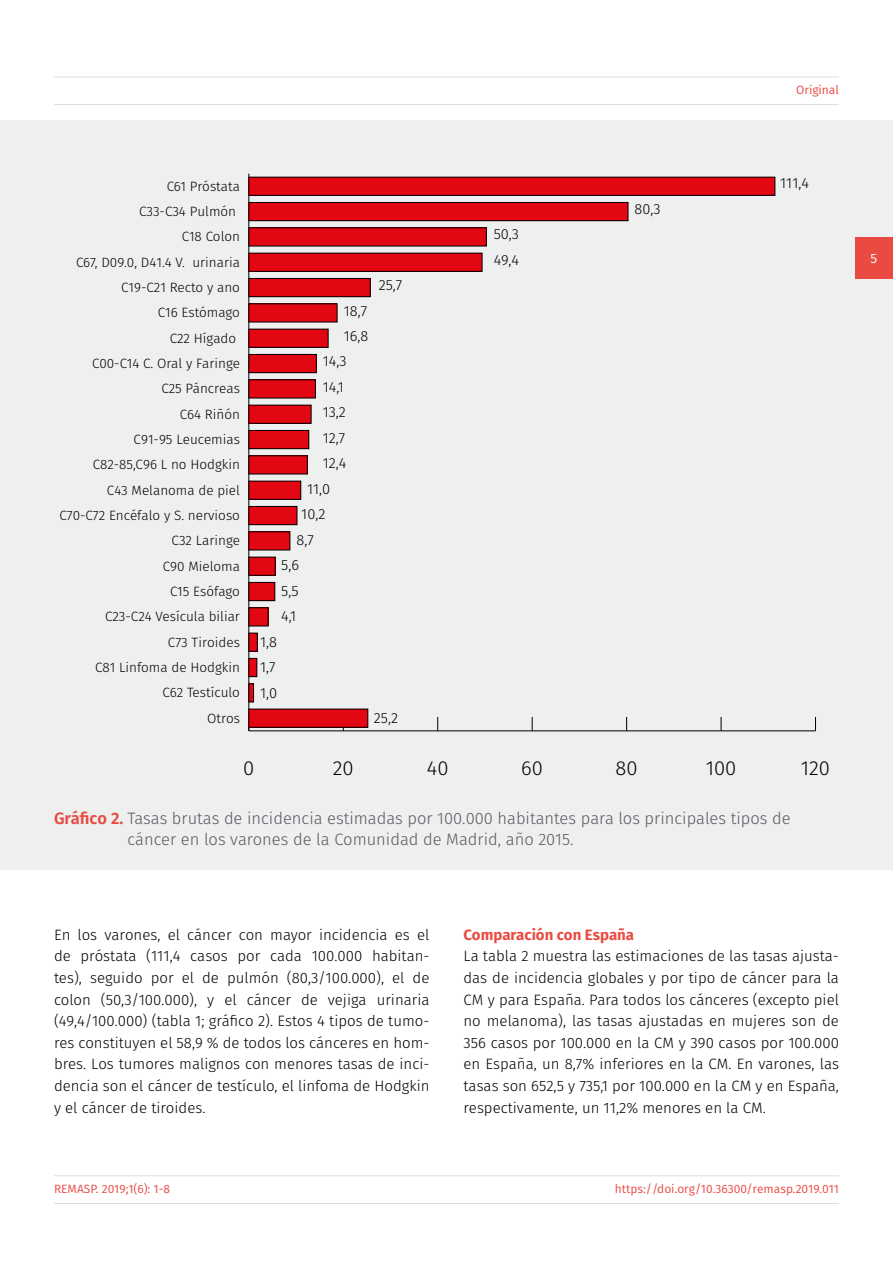
<style>
.page{position:relative;width:893px;height:1263px;background:#fff}
.page>*{position:absolute;margin:0;border:0;box-sizing:border-box;transform-origin:0 0}
.t1{font:300 20.25px "Fira Sans";color:#000}
.t2{font:300 16.5px/21px "Fira Sans";color:#585961}
.t3{font:300 15px/21.6px "Fira Sans";color:#000;text-align:justify}
.t4{font:700 15px "Fira Sans";color:#e94b42}
.t5{font:300 14.55px/25.5px "Fira Sans";color:#000}
.t6{font:300 13.5px "Fira Sans";color:#000}
.t7{font:13.5px "Fira Sans";color:#fff}
.t8{font:12px "Fira Sans";color:#e94b42}
.s1{font-weight:600;color:#e94b42}
</style>
<div class="page">
<hr style="left:54px;top:1175px;width:785px;height:1px;background:#dcdfde">
<hr style="left:54px;top:1203px;width:785px;height:1px;background:#dcdfde">
<hr style="left:54px;top:77px;width:785px;height:1px;background:#dcdfde">
<hr style="left:54px;top:104px;width:785px;height:1px;background:#dcdfde">
<div style="left:0;top:120px;width:893px;height:749px;background:#eeefef"></div>
<hr style="left:249px;top:730px;width:566px;height:1px;background:#000">
<svg style="left:437px;top:717px;width:1px;height:14px"></svg>
<svg style="left:532px;top:717px;width:1px;height:14px"></svg>
<svg style="left:626px;top:717px;width:1px;height:14px"></svg>
<svg style="left:721px;top:717px;width:1px;height:14px"></svg>
<svg style="left:815px;top:717px;width:1px;height:14px"></svg>
<hr style="left:248px;top:174px;width:1px;height:557px;background:#000">
<div style="left:249px;top:177px;width:526px;height:18px;background:#e30613"></div>
<div style="left:248px;top:177px;width:527px;height:19px;border:1px solid #000"></div>
<div style="left:249px;top:202px;width:379px;height:19px;background:#e30613"></div>
<div style="left:248px;top:202px;width:380px;height:19px;border:1px solid #000"></div>
<div style="left:249px;top:228px;width:237px;height:18px;background:#e30613"></div>
<div style="left:249px;top:253px;width:233px;height:18px;background:#e30613"></div>
<div style="left:248px;top:253px;width:234px;height:19px;border:1px solid #000"></div>
<div style="left:249px;top:278px;width:121px;height:19px;background:#e30613"></div>
<div style="left:248px;top:278px;width:123px;height:19px;border:1px solid #000"></div>
<div style="left:249px;top:304px;width:88px;height:18px;background:#e30613"></div>
<div style="left:249px;top:329px;width:79px;height:18px;background:#e30613"></div>
<div style="left:248px;top:329px;width:80px;height:19px;border:1px solid #000"></div>
<div style="left:249px;top:354px;width:67px;height:19px;background:#e30613"></div>
<div style="left:248px;top:354px;width:69px;height:19px;border:1px solid #000"></div>
<div style="left:249px;top:380px;width:66px;height:18px;background:#e30613"></div>
<div style="left:249px;top:405px;width:62px;height:18px;background:#e30613"></div>
<div style="left:248px;top:405px;width:63px;height:19px;border:1px solid #000"></div>
<div style="left:249px;top:430px;width:60px;height:19px;background:#e30613"></div>
<div style="left:248px;top:430px;width:61px;height:19px;border:1px solid #000"></div>
<div style="left:249px;top:456px;width:58px;height:18px;background:#e30613"></div>
<div style="left:249px;top:481px;width:52px;height:18px;background:#e30613"></div>
<div style="left:248px;top:481px;width:53px;height:19px;border:1px solid #000"></div>
<div style="left:249px;top:506px;width:48px;height:19px;background:#e30613"></div>
<div style="left:248px;top:506px;width:49px;height:19px;border:1px solid #000"></div>
<div style="left:249px;top:532px;width:41px;height:18px;background:#e30613"></div>
<div style="left:249px;top:557px;width:26px;height:18px;background:#e30613"></div>
<div style="left:248px;top:557px;width:28px;height:19px;border:1px solid #000"></div>
<div style="left:249px;top:582px;width:26px;height:19px;background:#e30613"></div>
<div style="left:248px;top:582px;width:27px;height:19px;border:1px solid #000"></div>
<div style="left:249px;top:608px;width:19px;height:18px;background:#e30613"></div>
<div style="left:248px;top:607px;width:21px;height:19px;border:1px solid #000"></div>
<div style="left:249px;top:633px;width:8px;height:18px;background:#e30613"></div>
<div style="left:248px;top:633px;width:10px;height:19px;border:1px solid #000"></div>
<div style="left:249px;top:658px;width:8px;height:19px;background:#e30613"></div>
<div style="left:248px;top:658px;width:9px;height:19px;border:1px solid #000"></div>
<div style="left:249px;top:684px;width:5px;height:18px;background:#e30613"></div>
<div style="left:248px;top:683px;width:6px;height:19px;border:1px solid #000"></div>
<div style="left:249px;top:709px;width:119px;height:18px;background:#e30613"></div>
<div style="left:248px;top:709px;width:120px;height:19px;border:1px solid #000"></div>
<div style="left:855px;top:237px;width:38px;height:42px;background:#e94b42"></div>
<p class="t8" style="left:796px;top:81px;width:44px">Original</p>
<p class="t6" style="left:167px;top:176px;width:75px">C61 Próstata</p>
<p class="t5" style="left:780px;top:170px;width:30px">111,4</p>
<p class="t5" style="left:635px;top:196px;width:28px">80,3</p>
<p class="t5" style="left:494px;top:221px;width:27px">50,3<br>49,4</p>
<p class="t5" style="left:379px;top:272px;width:25px">25,7</p>
<p class="t5" style="left:344px;top:298px;width:25px">18,7</p>
<p class="t5" style="left:344px;top:323px;width:26px">16,8</p>
<p class="t5" style="left:323px;top:349px;width:25px">14,3</p>
<p class="t5" style="left:323px;top:374px;width:22px">14,1</p>
<p class="t5" style="left:323px;top:399px;width:25px">13,2</p>
<p class="t5" style="left:323px;top:425px;width:24px">12,7</p>
<p class="t5" style="left:323px;top:450px;width:25px">12,4</p>
<p class="t5" style="left:307px;top:476px;width:25px">11,0</p>
<p class="t5" style="left:301px;top:501px;width:26px">10,2</p>
<p class="t5" style="left:297px;top:527px;width:19px">8,7</p>
<p class="t5" style="left:281px;top:552px;width:19px">5,6</p>
<p class="t5" style="left:281px;top:578px;width:19px">5,5</p>
<p class="t5" style="left:281px;top:603px;width:16px">4,1</p>
<p class="t5" style="left:260px;top:629px;width:19px;text-align:justify">1,8<br>1,7<br>1,0</p>
<p class="t5" style="left:374px;top:705px;width:26px">25,2</p>
<p class="t6" style="left:139px;top:202px;width:99px">C33-C34 Pulmón</p>
<p class="t6" style="left:182px;top:227px;width:60px">C18 Colon</p>
<p class="t6" style="left:76px;top:252px;width:165px">C67, D09.0, D41.4 V. urinaria</p>
<p class="t6" style="left:121px;top:278px;width:120px">C19-C21 Recto y ano</p>
<p class="t6" style="left:158px;top:303px;width:84px">C16 Estómago</p>
<p class="t6" style="left:170px;top:328px;width:68px">C22 Hígado</p>
<p class="t6" style="left:92px;top:354px;width:149px">C00-C14 C. Oral y Faringe</p>
<p class="t6" style="left:161px;top:379px;width:80px">C25 Páncreas</p>
<p class="t6" style="left:180px;top:404px;width:62px">C64 Riñón</p>
<p class="t6" style="left:134px;top:430px;width:108px">C91-95 Leucemias</p>
<p class="t6" style="left:93px;top:455px;width:149px">C82-85,C96 L no Hodgkin</p>
<p class="t6" style="left:107px;top:480px;width:134px">C43 Melanoma de piel</p>
<p class="t6" style="left:59px;top:506px;width:182px">C70-C72 Encéfalo y S. nervioso</p>
<p class="t6" style="left:172px;top:531px;width:70px">C32 Laringe</p>
<p class="t6" style="left:163px;top:556px;width:79px">C90 Mieloma</p>
<p class="t6" style="left:170px;top:582px;width:71px">C15 Esófago</p>
<p class="t6" style="left:105px;top:607px;width:136px">C23-C24 Vesícula biliar</p>
<p class="t6" style="left:168px;top:632px;width:74px">C73 Tiroides</p>
<p class="t6" style="left:95px;top:658px;width:146px">C81 Linfoma de Hodgkin</p>
<p class="t6" style="left:163px;top:683px;width:79px">C62 Testículo</p>
<p class="t6" style="left:207px;top:708px;width:34px">Otros</p>
<h1 class="t1" style="left:243px;top:754px;width:13px">0</h1>
<h1 class="t1" style="left:333px;top:754px;width:22px">20</h1>
<h1 class="t1" style="left:427px;top:754px;width:23px">40</h1>
<h1 class="t1" style="left:521px;top:754px;width:23px">60</h1>
<h1 class="t1" style="left:616px;top:754px;width:24px">80</h1>
<h1 class="t1" style="left:706px;top:754px;width:32px">100</h1>
<h1 class="t1" style="left:801px;top:754px;width:31px">120</h1>
<p class="t2" style="left:128px;top:807px;width:665px;text-indent:-74px"><span class="s1">Gráfico 2.</span> Tasas brutas de incidencia estimadas por 100.000 habitantes para los principales tipos de cáncer en los varones de la Comunidad de Madrid, año 2015.</p>
<p class="t3" style="left:54px;top:923px;width:377px">En los varones, el cáncer con mayor incidencia es el de próstata (111,4 casos por cada 100.000 habitan&shy;tes), seguido por el de pulmón (80,3/100.000), el de colon (50,3/100.000), y el cáncer de vejiga urinaria (49,4/100.000) (tabla 1; gráfico 2). Estos 4 tipos de tumo&shy;res constituyen el 58,9 % de todos los cánceres en hom&shy;bres. Los tumores malignos con menores tasas de inci&shy;dencia son el cáncer de testículo, el linfoma de Hodgkin y el cáncer de tiroides.</p>
<p class="t4" style="left:463px;top:922px;width:172px">Comparación con España</p>
<p class="t3" style="left:463px;top:945px;width:377px">La tabla 2 muestra las estimaciones de las tasas ajusta&shy;das de incidencia globales y por tipo de cáncer para la CM y para España. Para todos los cánceres (excepto piel no melanoma), las tasas ajustadas en mujeres son de 356 casos por 100.000 en la CM y 390 casos por 100.000 en España, un 8,7% inferiores en la CM. En varones, las tasas son 652,5 y 735,1 por 100.000 en la CM y en España, respectivamente, un 11,2% menores en la CM.</p>
<p class="t8" style="left:54px;top:1180px;width:118px">REMASP. 2019;1(6): 1-8</p>
<p class="t8" style="left:615px;top:1180px;width:226px">https://doi.org/10.36300/remasp.2019.011</p>
<p class="t7" style="left:870px;top:248px;width:8px">5</p>
</div>
